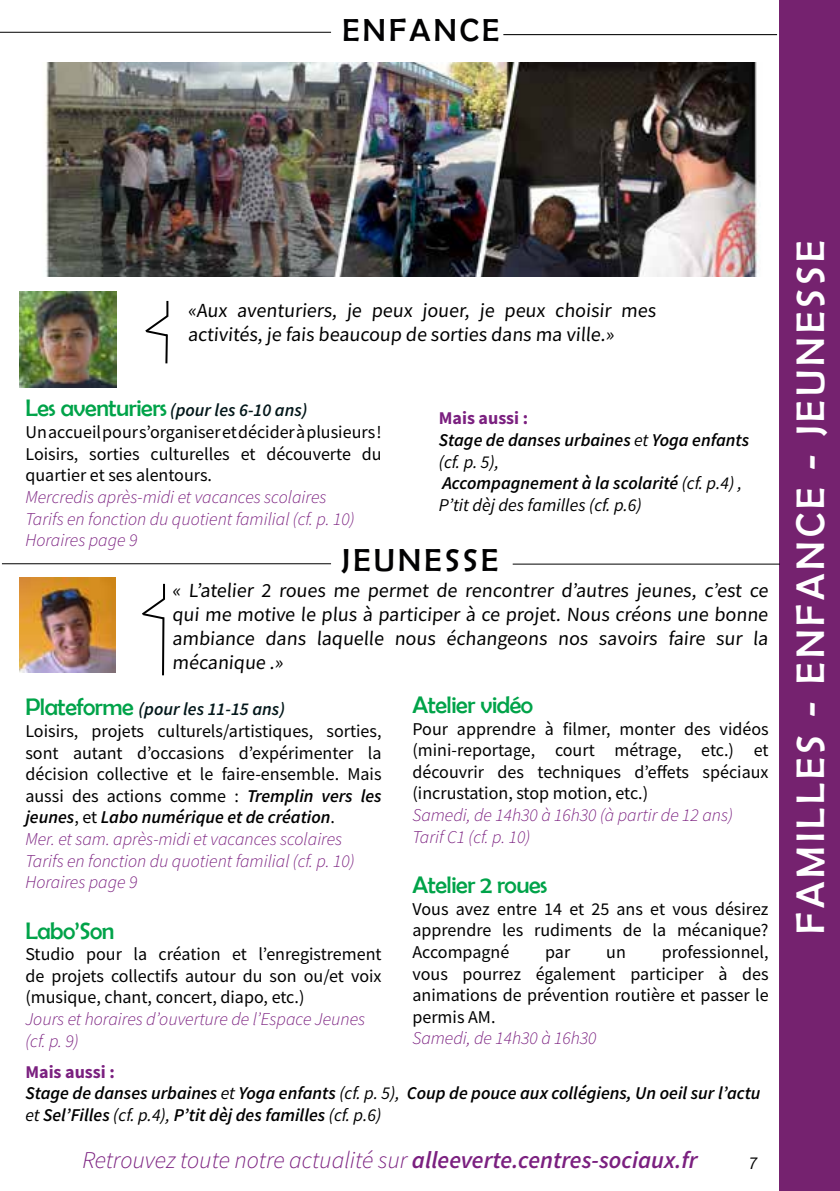
<style>
.page{position:relative;width:840px;height:1191px;background:#fff}
.page>*{position:absolute;margin:0;border:0;box-sizing:border-box;transform-origin:0 0}
.t1{font:40px "Berlin Sans FB";letter-spacing:.1em;color:#fff}
.t2{font:32px "Berlin Sans FB";letter-spacing:.1em;color:#020203}
.t3{font:italic 300 24px "Source Sans Pro";color:#7b2080}
.t4{font:24px "Berlin Sans FB";letter-spacing:-.02em;color:#00a349}
.t5{font:20px/24px "Source Sans Pro";color:#000}
.t6{font:18px/21.6px "Source Sans Pro";color:#000;text-align:justify}
.t7{font:italic 600 18px/21.6px "Source Sans Pro";color:#000}
.t8{font:italic 300 18px/21.6px "Source Sans Pro";color:#7b2080}
.t9{font:italic 18px "Source Sans Pro";color:#000}
.s1{font-family:"Berlin Sans FB";font-size:24px;color:#00a349}
.s2{font-weight:600;font-style:italic;color:#03171a}
.s3{font-weight:700;font-style:normal;color:#7b2080}
.s4{font-weight:400}
.s5{font-weight:600;font-style:italic}
.s6{font-weight:300;font-style:italic;color:#7b2080}
.s7{font-weight:600}
</style>
<div class="page">
<div style="left:779px;top:0;width:60px;height:1191px;background:#75226f"></div>
<hr style="left:0;top:32px;width:331px;height:1px;background:#000">
<hr style="left:503px;top:34px;width:273px;height:1px;background:#000">
<hr style="left:2px;top:563px;width:329px;height:1px;background:#000">
<hr style="left:512px;top:564px;width:267px;height:1px;background:#000">
<img style="left:20px;top:291px;width:96px;height:96px">
<img style="left:20px;top:577px;width:96px;height:96px">
<hr style="left:162px;top:617px;width:2px;height:58px;background:#000">
<svg style="left:142px;top:584px;width:23px;height:36px"></svg>
<hr style="left:165px;top:334px;width:3px;height:29px;background:#000">
<svg style="left:145px;top:301px;width:24px;height:37px"></svg>
<img style="left:45px;top:63px;width:714px;height:213px">
<h2 class="t2" style="left:342px;top:12px;width:158px">ENFANCE</h2>
<p class="t5" style="left:188px;top:298px;width:471px">«Aux aventuriers, je peux jouer, je peux choisir mes activités, je fais beaucoup de sorties dans ma ville.»</p>
<p class="t6" style="left:25px;top:399px;width:357px;text-align:left"><span class="s1">Les aventuriers</span> <span class="s2">(pour les 6-10 ans)<br></span>Un accueil pour s’organiser et décider à plusieurs !<br>Loisirs, sorties culturelles et découverte du quartier et ses alentours.</p>
<p class="t8" style="left:25px;top:486px;width:330px">Mercredis après-midi et vacances scolaires<br>Tarifs en fonction du quotient familial (cf. p. 10)<br>Horaires page 9</p>
<p class="t7" style="left:438px;top:407px;width:312px"><span class="s3">Mais aussi :<br></span>Stage de danses urbaines <span class="s4">et</span> Yoga enfants <span class="s4">(cf. p. 5),<br></span>Accompagnement à la scolarité <span class="s4">(cf. p.4) ,<br>P’tit dèj des familles (cf. p.6)</span></p>
<h2 class="t2" style="left:341px;top:543px;width:158px">JEUNESSE</h2>
<p class="t5" style="left:172px;top:578px;width:599px;text-align:justify">« L’atelier 2 roues me permet de rencontrer d’autres jeunes, c’est ce qui me motive le plus à participer à ce projet. Nous créons une bonne ambiance dans laquelle nous échangeons nos savoirs faire sur la mécanique .»</p>
<h3 class="t4" style="left:412px;top:691px;width:122px">Atelier vidéo</h3>
<p class="t6" style="left:412px;top:717px;width:357px">Pour apprendre à filmer, monter des vidéos (mini-reportage, court métrage, etc.) et découvrir des techniques d’effets spéciaux (incrustation, stop motion, etc.)</p>
<p class="t8" style="left:412px;top:804px;width:322px">Samedi, de 14h30 à 16h30 (à partir de 12 ans)<br>Tarif C1 (cf. p. 10)</p>
<h3 class="t4" style="left:412px;top:871px;width:136px">Atelier 2 roues</h3>
<p class="t6" style="left:412px;top:897px;width:357px">Vous avez entre 14 et 25 ans et vous désirez apprendre les rudiments de la mécanique?<br>Accompagné</p>
<p class="t6" style="left:25px;top:698px;width:357px;text-align:left"><span class="s1">Plateforme</span> <span class="s2">(pour les 11-15 ans)<br></span>Loisirs, projets culturels/artistiques, sorties, sont autant d’occasions d’expérimenter la décision collective et le faire-ensemble. Mais aussi des actions comme : <span class="s5">Tremplin vers les jeunes</span>, et <span class="s5">Labo numérique et de création</span>.<br><span class="s6">Mer. et sam. après-midi et vacances scolaires Tarifs en fonction du quotient familial (cf. p. 10)<br>Horaires page 9</span></p>
<h3 class="t4" style="left:25px;top:917px;width:90px">Labo’Son</h3>
<p class="t6" style="left:25px;top:943px;width:357px">Studio pour la création et l’enregistrement de projets collectifs autour du son ou/et voix (musique, chant, concert, diapo, etc.)</p>
<p class="t8" style="left:25px;top:1008px;width:341px">Jours et horaires d’ouverture de l’Espace Jeunes (cf. p. 9)</p>
<p class="t6" style="left:412px;top:941px;width:357px;text-indent:249px">professionnel, vous pourrez également participer à des animations de prévention routière et passer le permis AM.</p>
<p class="t8" style="left:412px;top:1027px;width:185px">Samedi, de 14h30 à 16h30</p>
<p class="t7" style="left:25px;top:1060px;width:736px"><span class="s3">Mais aussi :<br></span>Stage de danses urbaines <span class="s4">et</span> Yoga enfants <span class="s4">(cf. p. 5),</span> Coup de pouce aux collégiens, Un oeil sur l’actu <span class="s4">et</span> Sel’Filles <span class="s4">(cf. p.4),</span> P’tit dèj des familles <span class="s4">(cf. p.6)</span></p>
<p class="t6" style="left:545px;top:941px;width:27px">par</p>
<p class="t6" style="left:606px;top:941px;width:21px">un</p>
<h3 class="t3" style="left:82px;top:1144px;width:616px">Retrouvez toute notre actualité sur <span class="s7">alleeverte.centres-sociaux.fr</span></h3>
<p class="t9" style="left:748px;top:1151px;width:10px">7</p>
<h1 class="t1" style="left:788px;top:933px;width:694px;rotate:-90deg">FAMILLES - ENFANCE - JEUNESSE</h1>
</div>
